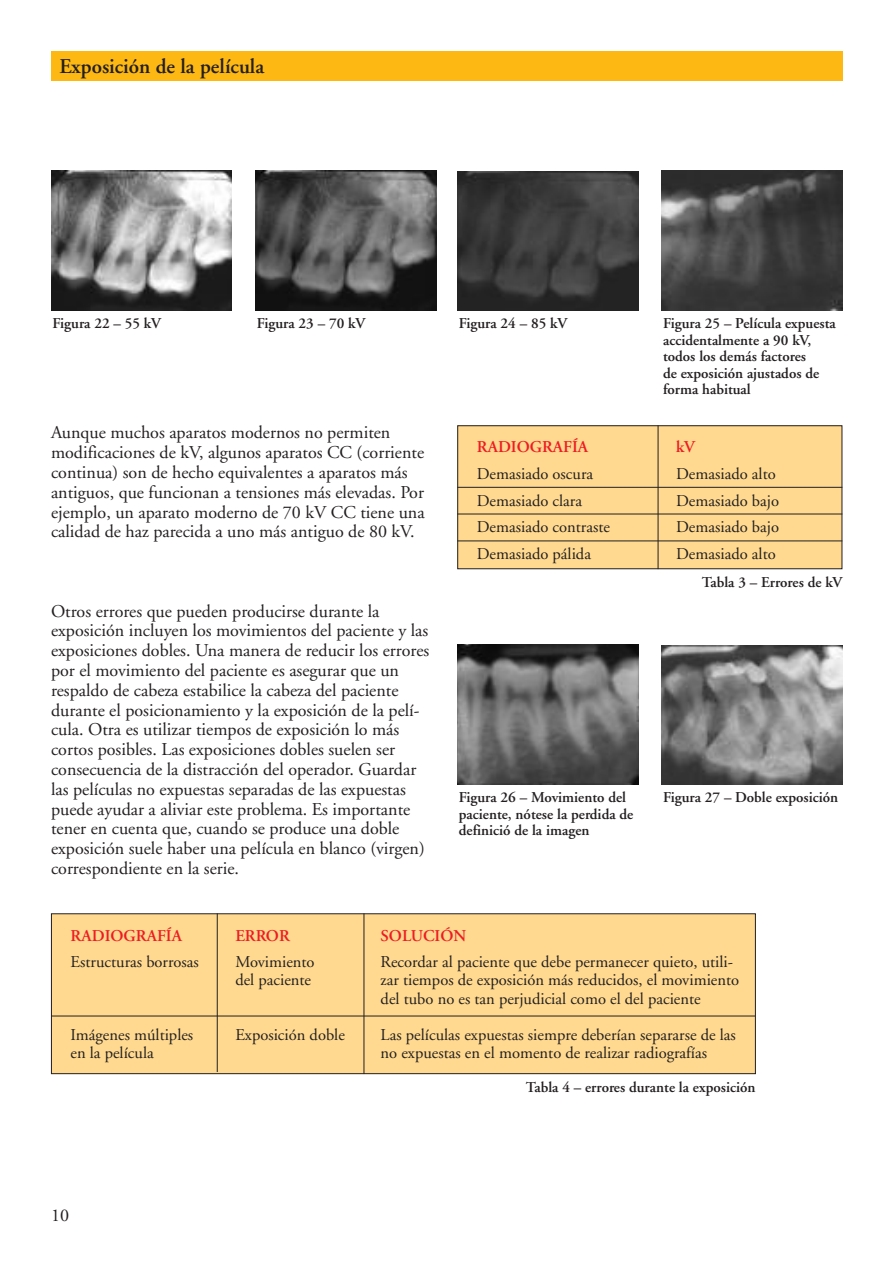
<style>
.page{position:relative;width:893px;height:1262px;background:#fff}
.page>*{position:absolute;margin:0;border:0;box-sizing:border-box;transform-origin:0 0}
.t1{font:600 21px "Adobe Garamond";color:#231f20}
.t2{font:18px/19.8px "Adobe Garamond";color:#231f20}
.t3{font:16.5px/26.7px "Adobe Garamond";color:#231f20}
.t4{font:600 16.5px "Adobe Garamond";color:#ed1c24}
.t5{font:600 15px/16.5px "Adobe Garamond";color:#231f20}
</style>
<div class="page">
<div style="left:457px;top:426px;width:385px;height:143px;background:#ffd98f"></div>
<div style="left:457px;top:425px;width:385px;height:144px;border:1px solid #231f20"></div>
<hr style="left:657px;top:425px;width:1px;height:144px;background:#231f20">
<hr style="left:457px;top:487px;width:385px;height:1px;background:#231f20">
<hr style="left:457px;top:513px;width:385px;height:1px;background:#231f20">
<hr style="left:457px;top:540px;width:385px;height:1px;background:#231f20">
<div style="left:51px;top:913px;width:704px;height:160px;background:#ffd98f"></div>
<div style="left:51px;top:913px;width:704px;height:161px;border:1px solid #231f20"></div>
<hr style="left:217px;top:913px;width:1px;height:159px;background:#231f20">
<hr style="left:363px;top:913px;width:1px;height:161px;background:#231f20">
<hr style="left:51px;top:1015px;width:704px;height:1px;background:#231f20">
<img style="left:51px;top:171px;width:181px;height:139px">
<img style="left:255px;top:170px;width:181px;height:140px">
<img style="left:457px;top:171px;width:181px;height:139px">
<img style="left:661px;top:170px;width:181px;height:140px">
<img style="left:457px;top:644px;width:181px;height:140px">
<img style="left:661px;top:645px;width:181px;height:139px">
<div style="left:51px;top:51px;width:791px;height:30px;background:#fdb813"></div>
<p class="t1" style="left:60px;top:57px;width:206px">Exposición de la película</p>
<p class="t5" style="left:53px;top:317px;width:110px">Figura 22 – 55 kV</p>
<p class="t5" style="left:257px;top:317px;width:110px">Figura 23 – 70 kV</p>
<p class="t5" style="left:459px;top:317px;width:110px">Figura 24 – 85 kV</p>
<p class="t5" style="left:663px;top:317px;width:174px">Figura 25 – Película expuesta accidentalmente a 90 kV, todos los demás factores<br>de exposición ajustados de forma habitual</p>
<p class="t2" style="left:51px;top:424px;width:375px">Aunque muchos aparatos modernos no permiten modificaciones de kV, algunos aparatos CC (corriente continua) son de hecho equivalentes a aparatos más antiguos, que funcionan a tensiones más elevadas. Por ejemplo, un aparato moderno de 70 kV CC tiene una calidad de haz parecida a uno más antiguo de 80 kV.</p>
<p class="t2" style="left:51px;top:602px;width:380px">Otros errores que pueden producirse durante la exposición incluyen los movimientos del paciente y las exposiciones dobles. Una manera de reducir los errores por el movimiento del paciente es asegurar que un respaldo de cabeza estabilice la cabeza del paciente durante el posicionamiento y la exposición de la pelí&shy;cula. Otra es utilizar tiempos de exposición lo más cortos posibles. Las exposiciones dobles suelen ser consecuencia de la distracción del operador. Guardar las películas no expuestas separadas de las expuestas puede ayudar a aliviar este problema. Es importante tener en cuenta que, cuando se produce una doble exposición suele haber una película en blanco (virgen) correspondiente en la serie.</p>
<p class="t4" style="left:477px;top:440px;width:113px">RADIOGRAFÍA</p>
<p class="t3" style="left:477px;top:462px;width:135px">Demasiado oscura<br>Demasiado clara<br>Demasiado contraste<br>Demasiado pálida</p>
<p class="t4" style="left:676px;top:440px;width:20px">kV</p>
<p class="t3" style="left:676px;top:462px;width:104px">Demasiado alto<br>Demasiado bajo<br>Demasiado bajo<br>Demasiado alto</p>
<p class="t5" style="left:701px;top:576px;width:142px">Tabla 3 – Errores de kV</p>
<p class="t5" style="left:459px;top:791px;width:176px">Figura 26 – Movimiento del paciente, nótese la perdida de definició de la imagen</p>
<p class="t5" style="left:663px;top:791px;width:177px">Figura 27 – Doble exposición</p>
<p class="t4" style="left:71px;top:928px;width:113px">RADIOGRAFÍA</p>
<p class="t3" style="left:71px;top:950px;width:130px">Estructuras borrosas</p>
<p class="t3" style="left:71px;top:1027px;width:124px;line-height:18.1px">Imágenes múltiples en la película</p>
<p class="t4" style="left:235px;top:928px;width:56px">ERROR</p>
<p class="t3" style="left:235px;top:954px;width:81px;line-height:18.1px">Movimiento del paciente</p>
<p class="t3" style="left:235px;top:1022px;width:111px">Exposición doble</p>
<p class="t4" style="left:380px;top:928px;width:87px">SOLUCIÓN</p>
<p class="t3" style="left:380px;top:954px;width:360px;line-height:18.1px">Recordar al paciente que debe permanecer quieto, utili&shy;zar tiempos de exposición más reducidos, el movimiento del tubo no es tan perjudicial como el del paciente</p>
<p class="t3" style="left:380px;top:1027px;width:357px;line-height:18.1px">Las películas expuestas siempre deberían separarse de las no expuestas en el momento de realizar radiografías</p>
<p class="t5" style="left:526px;top:1080px;width:231px">Tabla 4 – errores durante la exposición</p>
<p class="t2" style="left:51px;top:1207px;width:19px">10</p>
</div>
